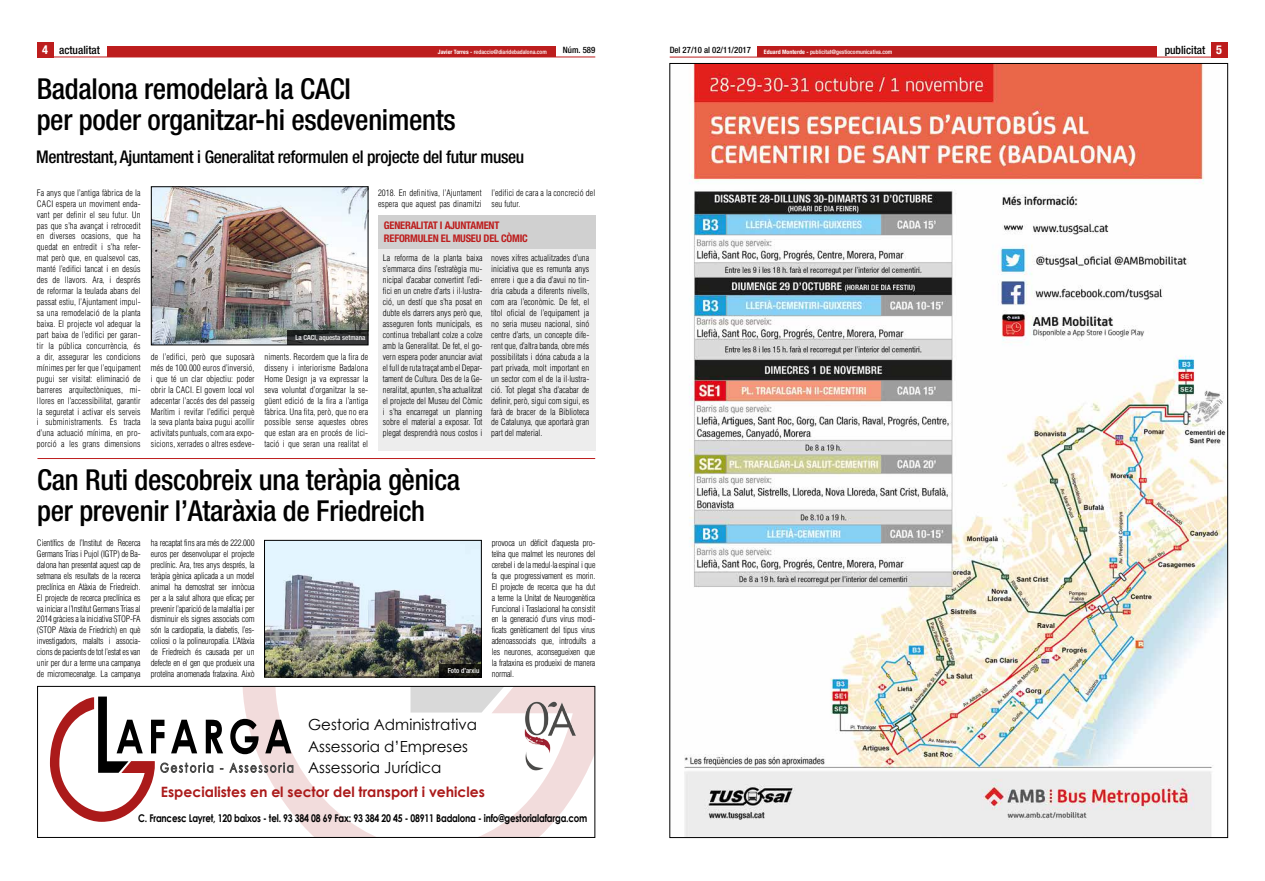
<style>
.page{position:relative;width:1265px;height:881px;background:#fff}
.page>*{position:absolute;margin:0;border:0;box-sizing:border-box;transform-origin:0 0}
.t1{font:500 condensed 28.88px/31.5px "Helvetica Neue";letter-spacing:-.01em;color:#000}
.t2{font:500 condensed 17.5px "Helvetica Neue";letter-spacing:-.02em;color:#000}
.t3{font:15.31px/21px "Century Gothic";color:#000}
.t4{font:700 14.17px "Century Gothic";color:#ab1a1a}
.t5{font:500 condensed 11.38px "Helvetica Neue";color:#000}
.t6{font:700 10.67px "Century Gothic";letter-spacing:-.02em;color:#000;scale:.82 1}
.t7{font:700 condensed 10.5px/12.2px "Helvetica Neue";letter-spacing:-.02em;color:#bd1d1d}
.t8{font:300 condensed 8.75px/10.9px "Helvetica";color:#000;text-align:justify}
.t9{font:500 condensed 8.75px "Helvetica Neue";color:#000}
.t10{font:500 condensed 7px "Helvetica Neue";color:#fff}
.t11{font:500 condensed 6.04px "Helvetica Neue";color:#fff}
.s1{font-weight:700;font-size:12.25px;color:#fff}
.s2{font-weight:700}
</style>
<div class="page">
<div style="left:1211px;top:42px;width:17px;height:15px;background:#bd1d1d"></div>
<hr style="left:670px;top:57px;width:558px;height:1px;background:#bd1d1d">
<div style="left:757px;top:46px;width:399px;height:11px;background:#bd1d1d"></div>
<hr style="left:37px;top:57px;width:558px;height:1px;background:#bd1d1d">
<div style="left:107px;top:46px;width:448px;height:11px;background:#bd1d1d"></div>
<div style="left:37px;top:42px;width:17px;height:15px;background:#bd1d1d"></div>
<img style="left:684px;top:65px;width:542px;height:770px">
<svg style="left:242px;top:688px;width:351px;height:147px"></svg>
<svg style="left:410px;top:688px;width:106px;height:24px;background:#dfdddd"></svg>
<svg style="left:50px;top:696px;width:244px;height:125px"></svg>
<img style="left:518px;top:693px;width:65px;height:84px">
<div style="left:37px;top:686px;width:558px;height:151px;border:1px solid #000"></div>
<hr style="left:37px;top:458px;width:558px;height:1px;background:#bd1d1d">
<img style="left:153px;top:189px;width:213px;height:154px">
<svg style="left:287px;top:330px;width:81px;height:15px"></svg>
<div style="left:378px;top:215px;width:217px;height:36px;background:#d0d0d0"></div>
<div style="left:378px;top:249px;width:217px;height:201px;background:#ededed"></div>
<img style="left:266px;top:542px;width:213px;height:133px">
<div style="left:264px;top:540px;width:217px;height:137px;border:1px solid #000"></div>
<svg style="left:439px;top:663px;width:43px;height:14px"></svg>
<h3 class="t5" style="left:42px;top:43px;width:59px"><span class="s1">4</span> actualitat</h3>
<p class="t11" style="left:438px;top:48px;width:110px"><span class="s2">Javier Torres -</span> redaccio@diaridebadalona.com</p>
<p class="t11" style="left:764px;top:48px;width:130px"><span class="s2">Eduard Monterde -</span> publicitat@gestiocomunicativa.com</p>
<h3 class="t5" style="left:1165px;top:44px;width:59px">publicitat <span class="s1">5</span></h3>
<p class="t9" style="left:563px;top:45px;width:34px">Núm. 589</p>
<p class="t9" style="left:670px;top:45px;width:83px">Del 27/10 al 02/11/2017</p>
<h1 class="t1" style="left:37px;top:72px;width:421px">Badalona remodelarà la CACI<br>per poder organitzar-hi esdeveniments</h1>
<h2 class="t2" style="left:36px;top:146px;width:490px">Mentrestant, Ajuntament i Generalitat reformulen el projecte del futur museu</h2>
<p class="t8" style="left:37px;top:187px;width:105px">Fa anys que l’antiga fàbrica de la CACI espera un moviment enda&shy;vant per definir el seu futur. Un pas que s’ha avançat i retrocedit en diverses ocasions, que ha quedat en entredit i s’ha refer&shy;mat però que, en qualsevol cas, manté l’edifici tancat i en desús des de llavors. Ara, i després de reformar la teulada abans del passat estiu, l’Ajuntament impul&shy;sa una remodelació de la planta baixa. El projecte vol adequar la part baixa de l’edifici per garan&shy;tir la pública concurrència, és a dir, assegurar les condicions mínimes per fer que l’equipament pugui ser visitat: eliminació de barreres arquitectòniques, mi&shy;llores en l’accessibilitat, garantir la seguretat i activar els serveis i subministraments. Es tracta d’una actuació mínima, en pro&shy;porció a les grans dimensions</p>
<p class="t8" style="left:378px;top:187px;width:105px">2018. En definitiva, l’Ajuntament espera que aquest pas dinamitzi</p>
<p class="t8" style="left:492px;top:187px;width:105px">l’edifici de cara a la concreció del seu futur.</p>
<p class="t7" style="left:384px;top:219px;width:145px">GENERALITAT I AJUNTAMENT<br>REFORMULEN EL MUSEU DEL CÒMIC</p>
<p class="t8" style="left:383px;top:252px;width:101px">La reforma de la planta baixa s’emmarca dins l’estratègia mu&shy;nicipal d’acabar convertint l’edi&shy;fici en un cnetre d’arts i il·lustra&shy;ció, un destí que s’ha posat en dubte els darrers anys però que, asseguren fonts municipals, es continua treballant colze a colze amb la Generalitat. De fet, el go&shy;vern espera poder anunciar aviat el full de ruta traçat amb el Depar&shy;tament de Cultura. Des de la Ge&shy;neralitat, apunten, s’ha actualitzat el projecte del Museu del Còmic i s’ha encarregat un planning sobre el material a exposar. Tot plegat desprendrà nous costos i</p>
<p class="t8" style="left:491px;top:252px;width:100px">noves xifres actualitzades d’una iniciativa que es remunta anys enrere i que a dia d’avui no tin&shy;dria cabuda a diferents nivells, com ara l’econòmic. De fet, el títol oficial de l’equipament ja no seria museu nacional, sinó centre d’arts, un concepte dife&shy;rent que, d’altra banda, obre més possibilitats i dóna cabuda a la part privada, molt important en un sector com el de la il·lustra&shy;ció. Tot plegat s’ha d’acabar de definir, però, sigui com sigui, es farà de bracer de la Biblioteca de Catalunya, que aportarà gran part del material.</p>
<p class="t10" style="left:296px;top:333px;width:71px">La CACI, aquesta setmana</p>
<p class="t8" style="left:151px;top:351px;width:105px">de l’edifici, però que suposarà més de 100.000 euros d’inversió, i que té un clar objectiu: poder obrir la CACI. El govern local vol adecentar l’accés des del passeig Marítim i revifar l’edifici perquè la seva planta baixa pugui acollir activitats puntuals, com ara expo&shy;sicions, xerrades o altres esdeve-</p>
<p class="t8" style="left:264px;top:351px;width:105px">niments. Recordem que la fira de disseny i interiorisme Badalona Home Design ja va expressar la seva voluntat d’organitzar la se&shy;güent edició de la fira a l’antiga fàbrica. Una fita, però, que no era possible sense aquestes obres que estan ara en procés de lici&shy;tació i que seran una realitat el</p>
<h1 class="t1" style="left:37px;top:463px;width:425px">Can Ruti descobreix una teràpia gènica per prevenir l’Ataràxia de Friedreich</h1>
<p class="t8" style="left:37px;top:537px;width:105px">Científics de l’Institut de Recerca Germans Trias i Pujol (IGTP) de Ba&shy;dalona han presentat aquest cap de setmana els resultats de la recerca preclínica en Atàxia de Friedreich.<br>El projecte de recerca preclínica es va iniciar a l’Institut Germans Trias al 2014 gràcies a la iniciativa STOP-FA (STOP Atàxia de Friedrich) en què investigadors, malalts i associa&shy;cions de pacients de tot l’estat es van unir per dur a terme una campanya de micromecenatge. La campanya</p>
<p class="t8" style="left:151px;top:537px;width:105px">ha recaptat fins ara més de 222.000 euros per desenvolupar el projecte preclínic. Ara, tres anys després, la teràpia gènica aplicada a un model animal ha demostrat ser innòcua per a la salut alhora que eficaç per prevenir l’aparició de la malaltia i per disminuir els signes associats com són la cardiopatia, la diabetis, l’es&shy;coliosi o la polineuropatia. L’Atàxia de Friedreich és causada per un defecte en el gen que produeix una proteïna anomenada frataxina. Això</p>
<p class="t8" style="left:492px;top:537px;width:105px">provoca un dèficit d’aquesta pro&shy;teïna que malmet les neurones del cerebel i de la medul·la espinal i que fa que progressivament es morin.<br>El projecte de recerca que ha dut a terme la Unitat de Neurogenètica Funcional i Traslacional ha consistit en la generació d’uns virus modi&shy;ficats genèticament del tipus virus adenoassociats que, introduïts a les neurones, aconsegueixen que la frataxina es produeixi de manera normal.</p>
<p class="t10" style="left:448px;top:666px;width:33px">Foto d’arxiu</p>
<h3 class="t3" style="left:308px;top:714px;width:170px">Gestoria Administrativa<br>Assessoria d’Empreses<br>Assessoria Jurídica</h3>
<h3 class="t4" style="left:161px;top:782px;width:326px">Especialistes en el sector del transport i vehicles</h3>
<p class="t6" style="left:138px;top:811px;width:549px">C. Francesc Layret, 120 baixos - tel. 93 384 08 69 Fax: 93 384 20 45 - 08911 Badalona - info@gestorialafarga.com</p>
</div>
